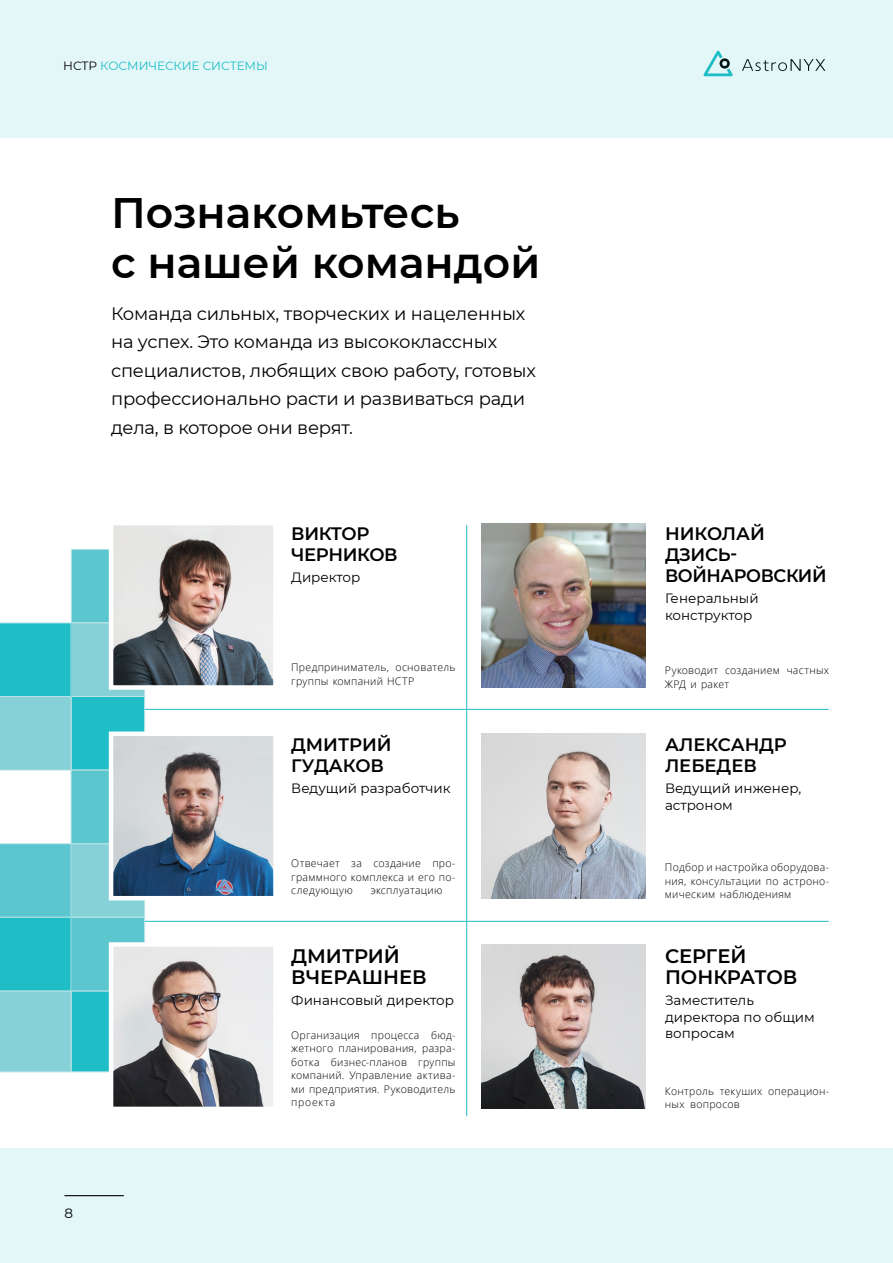
<style>
.page{position:relative;width:893px;height:1263px;background:#fff}
.page>*{position:absolute;margin:0;border:0;box-sizing:border-box;transform-origin:0 0}
.t1{font:600 42.6px/50.1px "Montserrat";color:#000}
.t2{font:600 19.5px/21px "Montserrat";color:#000}
.t3{font:18px/28.5px "Montserrat";letter-spacing:-.01em;color:#000}
.t4{font:600 18px/21px "Montserrat";letter-spacing:-.02em;color:#000}
.t5{font:600 18px/21px "Montserrat";color:#000}
.t6{font:13.5px/16.5px "Montserrat";color:#000}
.t7{font:12px "Montserrat";color:#1fbdc6}
.t8{font:300 10.5px/13.5px "Open Sans";letter-spacing:.025em;color:#000}
.s1{color:#000}
</style>
<div class="page">
<div style="left:71px;top:991px;width:74px;height:81px;background:#1fbdc6;border:1px solid #bde4e8"></div>
<div style="left:71px;top:696px;width:74px;height:74px;background:#1fbdc6;border:1px solid #bde4e8"></div>
<div style="left:71px;top:843px;width:74px;height:74px;background:#85d1d7;border:1px solid #bde4e8"></div>
<div style="left:71px;top:549px;width:74px;height:74px;background:#5bc6ce;border:1px solid #bde4e8"></div>
<div style="left:71px;top:917px;width:74px;height:74px;background:#5bc6ce;border:1px solid #bde4e8"></div>
<svg style="left:0;top:843px;width:71px;height:229px;background:#59c7cf"></svg>
<div style="left:71px;top:623px;width:74px;height:74px;background:#85d1d7;border:1px solid #bde4e8"></div>
<svg style="left:0;top:623px;width:71px;height:147px;background:#53c7ce"></svg>
<div style="left:71px;top:770px;width:74px;height:74px;background:#5bc6ce;border:1px solid #bde4e8"></div>
<img style="left:114px;top:526px;width:159px;height:159px">
<div style="left:109px;top:521px;width:169px;height:169px;border:4px solid #fff"></div>
<img style="left:481px;top:523px;width:164px;height:164px">
<img style="left:114px;top:736px;width:159px;height:159px">
<div style="left:109px;top:731px;width:169px;height:169px;border:4px solid #fff"></div>
<img style="left:481px;top:734px;width:164px;height:164px">
<img style="left:114px;top:947px;width:159px;height:159px">
<div style="left:109px;top:942px;width:169px;height:169px;border:4px solid #fff"></div>
<img style="left:481px;top:944px;width:164px;height:165px">
<hr style="left:145px;top:709px;width:684px;height:1px;background:#1fbdc6">
<hr style="left:145px;top:921px;width:684px;height:1px;background:#1fbdc6">
<hr style="left:466px;top:525px;width:1px;height:591px;background:#1fbdc6">
<div style="left:0;top:1148px;width:893px;height:115px;background:#e4f7f8"></div>
<div style="left:0;top:0;width:893px;height:138px;background:#e4f7f8"></div>
<hr style="left:64px;top:1195px;width:60px;height:1px;background:#000">
<p class="t7" style="left:63px;top:57px;width:206px"><span class="s1">НСТР</span> КОСМИЧЕСКИЕ СИСТЕМЫ</p>
<h1 class="t1" style="left:111px;top:186px;width:431px">Познакомьтесь<br>с нашей командой</h1>
<h3 class="t3" style="left:111px;top:299px;width:426px">Команда сильных, творческих и нацеленных на успех. Это команда из высококлассных специалистов, любящих свою работу, готовых профессионально расти и развиваться ради дела, в которое они верят.</h3>
<h3 class="t4" style="left:291px;top:523px;width:108px">ВИКТОР<br>ЧЕРНИКОВ</h3>
<p class="t6" style="left:291px;top:569px;width:71px">Директор</p>
<p class="t8" style="left:291px;top:660px;width:166px">Предприниматель, основатель группы компаний НСТР</p>
<h3 class="t5" style="left:291px;top:733px;width:102px">ДМИТРИЙ<br>ГУДАКОВ</h3>
<p class="t6" style="left:291px;top:780px;width:161px">Ведущий разработчик</p>
<p class="t8" style="left:291px;top:856px;width:166px;text-align:justify">Отвечает за создание про&shy;граммного комплекса и его по&shy;следующую</p>
<p class="t8" style="left:371px;top:883px;width:73px">эксплуатацию</p>
<h2 class="t2" style="left:291px;top:945px;width:137px">ДМИТРИЙ<br>ВЧЕРАШНЕВ</h2>
<p class="t6" style="left:291px;top:992px;width:164px">Финансовый директор</p>
<p class="t6" style="left:64px;top:1205px;width:10px">8</p>
<p class="t8" style="left:291px;top:1028px;width:166px;text-align:justify">Организация процесса бюд&shy;жетного планирования, разра&shy;ботка бизнес-планов группы компаний. Управление актива&shy;ми предприятия. Руководитель проекта</p>
<h3 class="t4" style="left:665px;top:523px;width:163px">НИКОЛАЙ<br>ДЗИСЬ-<br>ВОЙНАРОВСКИЙ</h3>
<p class="t6" style="left:665px;top:590px;width:95px">Генеральный конструктор</p>
<p class="t8" style="left:665px;top:663px;width:166px">Руководит созданием частных<br>ЖРД и ракет</p>
<h3 class="t5" style="left:665px;top:733px;width:123px">АЛЕКСАНДР<br>ЛЕБЕДЕВ</h3>
<p class="t6" style="left:665px;top:780px;width:138px">Ведущий инженер, астроном</p>
<p class="t8" style="left:665px;top:860px;width:166px;text-align:justify">Подбор и настройка оборудова&shy;ния, консультации по астроно&shy;мическим наблюдениям</p>
<h2 class="t2" style="left:665px;top:945px;width:134px">СЕРГЕЙ<br>ПОНКРАТОВ</h2>
<p class="t6" style="left:665px;top:992px;width:151px">Заместитель директора по общим вопросам</p>
<p class="t8" style="left:665px;top:1084px;width:166px">Контроль текуших операцион&shy;ных вопросов</p>
</div>
